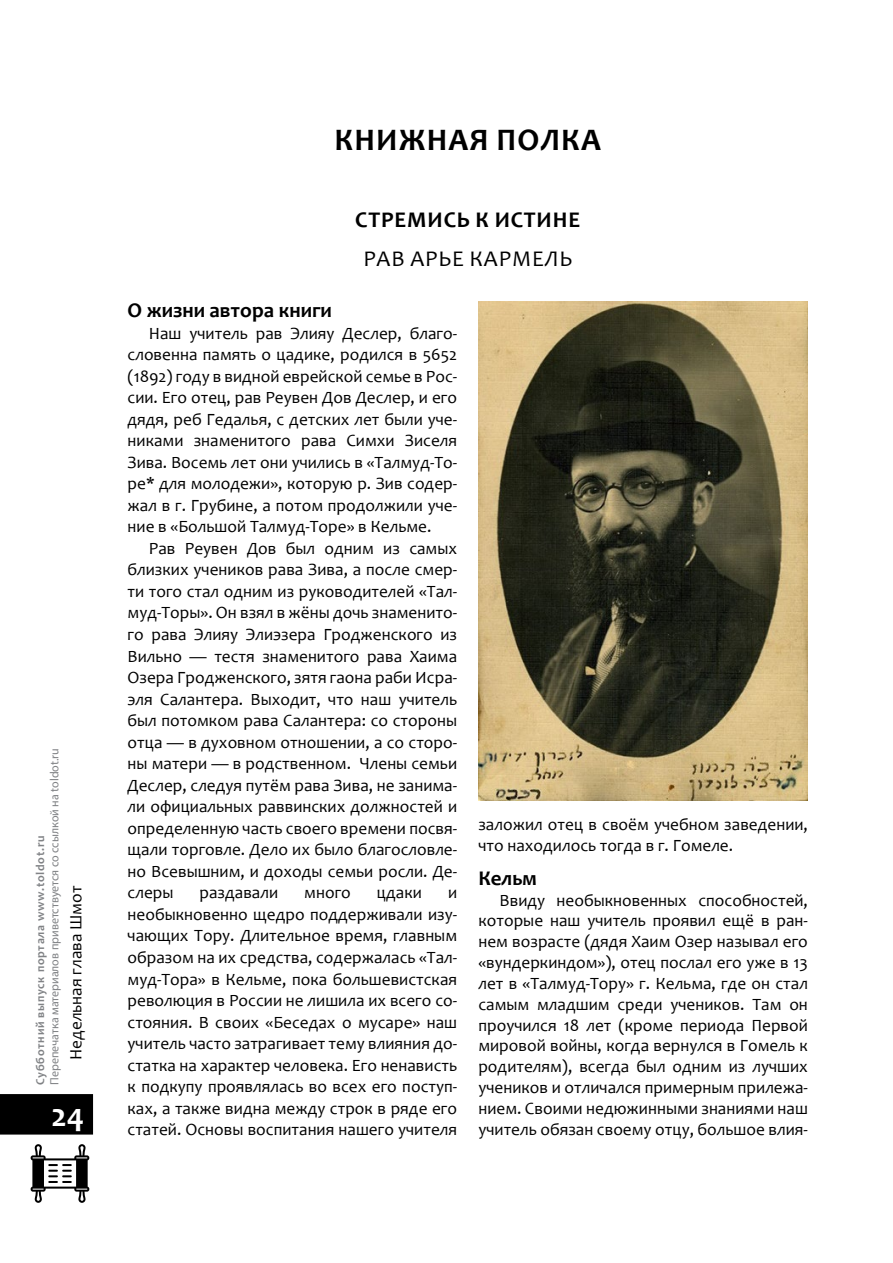
<style>
.page{position:relative;width:893px;height:1263px;background:#fff}
.page>*{position:absolute;margin:0;border:0;box-sizing:border-box;transform-origin:0 0}
.t1{font:700 33px "Candara";color:#fff}
.t2{font:700 31.5px "Candara";letter-spacing:.04em;color:#000}
.t3{font:700 22.5px "Candara";letter-spacing:.04em;color:#000}
.t4{font:22.5px "Candara";letter-spacing:.04em;color:#000}
.t5{font:700 21px "Candara";color:#000}
.t6{font:17.25px/21.6px "Candara";color:#000;text-align:justify}
.t7{font:12px "Myriad Pro";color:#808285}
.t8{font:700 12px "Candara";letter-spacing:.06em;color:#808285}
</style>
<div class="page">
<div style="left:0;top:1094px;width:93px;height:40px;background:#000"></div>
<svg style="left:31px;top:1144px;width:58px;height:59px"></svg>
<img style="left:478px;top:302px;width:330px;height:499px">
<p class="t7" style="left:47px;top:1085px;width:338px;rotate:-90deg">Перепечатка материалов приветствуется со ссылкой на toldot.ru</p>
<h1 class="t1" style="left:51px;top:1095px;width:35px">24</h1>
<p class="t8" style="left:33px;top:1085px;width:251px;rotate:-90deg">Субботний выпуск портала www.toldot.ru</p>
<p class="t6" style="left:65px;top:1060px;width:176px;rotate:-90deg">Недельная глава Шмот</p>
<h2 class="t2" style="left:334px;top:120px;width:268px">КНИЖНАЯ ПОЛКА</h2>
<h3 class="t3" style="left:355px;top:206px;width:226px">СТРЕМИСЬ К ИСТИНЕ</h3>
<h3 class="t4" style="left:363px;top:245px;width:210px">РАВ АРЬЕ КАРМЕЛЬ</h3>
<p class="t5" style="left:128px;top:297px;width:206px">О жизни автора книги</p>
<p class="t6" style="left:128px;top:322px;width:331px;text-indent:21px">Наш учитель рав Элияу Деслер, благо&shy;словенна память о цадике, родился в 5652 (1892) году в видной еврейской семье в Рос&shy;сии. Его отец, рав Реувен Дов Деслер, и его дядя, реб Гедалья, с детских лет были уче&shy;никами знаменитого рава Симхи Зиселя Зива. Восемь лет они учились в «Талмуд-То&shy;ре* для молодежи», которую р. Зив содер&shy;жал в г. Грубине, а потом продолжили уче&shy;ние в «Большой Талмуд-Торе» в Кельме.</p>
<p class="t6" style="left:128px;top:537px;width:331px;text-indent:21px">Рав Реувен Дов был одним из самых близких учеников рава Зива, а после смер&shy;ти того стал одним из руководителей «Тал&shy;муд-Торы». Он взял в жёны дочь знаменито&shy;го рава Элияу Элиэзера Гродженского из Вильно — тестя знаменитого рава Хаима Озера Гродженского, зятя гаона раби Исра&shy;эля Салантера. Выходит, что наш учитель был потомком рава Салантера: со стороны отца — в духовном отношении, а со сторо&shy;ны матери — в родственном. Члены семьи Деслер, следуя путём рава Зива, не занима&shy;ли официальных раввинских должностей и определенную часть своего времени посвя&shy;щали торговле. Дело их было благословле&shy;но Всевышним, и доходы семьи росли. Де&shy;слеры</p>
<p class="t6" style="left:200px;top:882px;width:80px">раздавали</p>
<p class="t6" style="left:304px;top:882px;width:48px">много</p>
<p class="t6" style="left:377px;top:882px;width:46px">цдаки</p>
<p class="t6" style="left:128px;top:882px;width:331px;text-indent:320px">и необыкновенно щедро поддерживали изу&shy;чающих Тору. Длительное время, главным образом на их средства, содержалась «Тал&shy;муд-Тора» в Кельме, пока большевистская революция в России не лишила их всего со&shy;стояния. В своих «Беседах о мусаре» наш учитель часто затрагивает тему влияния до&shy;статка на характер человека. Его ненависть к подкупу проявлялась во всех его поступ&shy;ках, а также видна между строк в ряде его статей. Основы воспитания нашего учителя</p>
<p class="t6" style="left:478px;top:814px;width:331px;line-height:20.9px">заложил отец в своём учебном заведении, что находилось тогда в г. Гомеле.</p>
<p class="t5" style="left:478px;top:865px;width:60px">Кельм</p>
<p class="t6" style="left:478px;top:889px;width:331px;line-height:20.9px;text-indent:21px">Ввиду необыкновенных способностей, которые наш учитель проявил ещё в ран&shy;нем возрасте (дядя Хаим Озер называл его «вундеркиндом»), отец послал его уже в 13 лет в «Талмуд-Тору» г. Кельма, где он стал самым младшим среди учеников. Там он проучился 18 лет (кроме периода Первой мировой войны, когда вернулся в Гомель к родителям), всегда был одним из лучших учеников и отличался примерным прилежа&shy;нием. Своими недюжинными знаниями наш учитель обязан своему отцу, большое влия-</p>
</div>
